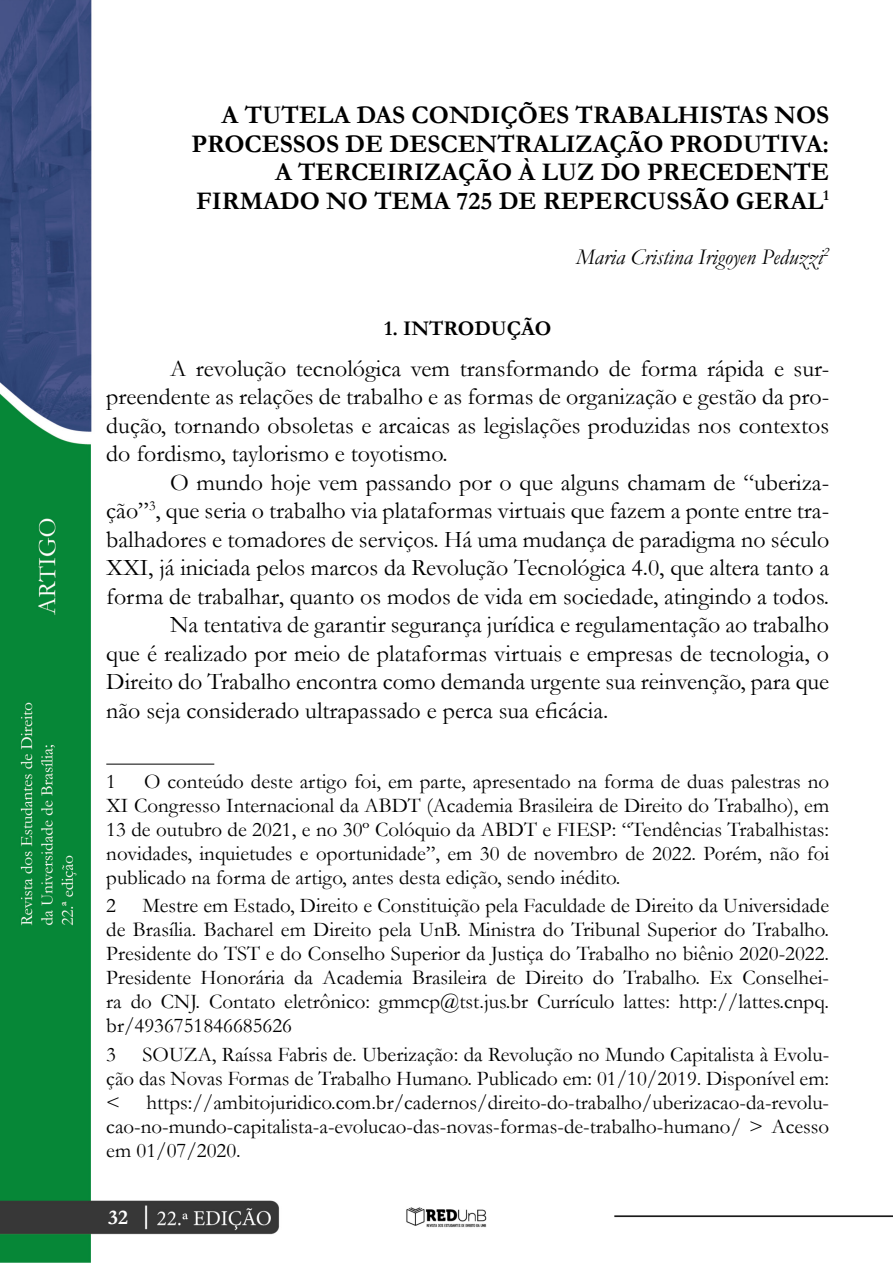
<style>
.page{position:relative;width:893px;height:1263px;background:#fff}
.page>*{position:absolute;margin:0;border:0;box-sizing:border-box;transform-origin:0 0}
.t1{font:700 25.5px/28.5px "Garamond";color:#000;text-align:right}
.t2{font:24px/28.5px "Garamond";color:#000;text-align:justify}
.t3{font:italic 22.5px "Garamond";color:#000}
.t4{font:21px/24px "Garamond";color:#000;text-align:justify}
.t5{font:700 21px "Garamond";color:#000}
.t6{font:700 21px "Garamond";color:#fff}
</style>
<div class="page">
<img style="left:0;top:0;width:893px;height:1263px">
<hr style="left:106px;top:764px;width:108px;height:1px;background:#000">
<p class="t1" style="left:191px;top:101px;width:639px">A TUTELA DAS CONDIÇÕES TRABALHISTAS NOS PROCESSOS DE DESCENTRALIZAÇÃO PRODUTIVA:<br>A TERCEIRIZAÇÃO À LUZ DO PRECEDENTE FIRMADO NO TEMA 725 DE REPERCUSSÃO GERAL<sup>1</sup></p>
<p class="t3" style="left:576px;top:241px;width:255px">Maria Cristina Irigoyen Peduzzi<sup>2</sup></p>
<p class="t5" style="left:384px;top:314px;width:169px">1. INTRODUÇÃO</p>
<p class="t2" style="left:106px;top:353px;width:724px;text-indent:64px">A revolução tecnológica vem transformando de forma rápida e sur&shy;preendente as relações de trabalho e as formas de organização e gestão da pro&shy;dução, tornando obsoletas e arcaicas as legislações produzidas nos contextos do fordismo, taylorismo e toyotismo.</p>
<p class="t2" style="left:170px;top:467px;width:661px">O mundo hoje vem passando por o que alguns chamam de “uberiza-</p>
<p class="t2" style="left:106px;top:496px;width:724px">ção”<sup>3</sup>, que seria o trabalho via plataformas virtuais que fazem a ponte entre tra-</p>
<p class="t2" style="left:106px;top:524px;width:724px">balhadores e tomadores de serviços. Há uma mudança de paradigma no século</p>
<p class="t2" style="left:106px;top:553px;width:724px">XXI, já iniciada pelos marcos da Revolução Tecnológica 4.0, que altera tanto a</p>
<p class="t2" style="left:106px;top:581px;width:724px">forma de trabalhar, quanto os modos de vida em sociedade, atingindo a todos.</p>
<p class="t2" style="left:170px;top:610px;width:661px">Na tentativa de garantir segurança jurídica e regulamentação ao trabalho</p>
<p class="t2" style="left:106px;top:638px;width:724px">que é realizado por meio de plataformas virtuais e empresas de tecnologia, o</p>
<p class="t2" style="left:106px;top:667px;width:724px">Direito do Trabalho encontra como demanda urgente sua reinvenção, para que</p>
<p class="t2" style="left:106px;top:695px;width:503px">não seja considerado ultrapassado e perca sua eficácia.</p>
<p class="t4" style="left:106px;top:769px;width:724px;text-indent:38px">O conteúdo deste artigo foi, em parte, apresentado na forma de duas palestras no XI Congresso Internacional da ABDT (Academia Brasileira de Direito do Trabalho), em 13 de outubro de 2021, e no 30º Colóquio da ABDT e FIESP: “Tendências Trabalhistas: novidades, inquietudes e oportunidade”, em 30 de novembro de 2022. Porém, não foi publicado na forma de artigo, antes desta edição, sendo inédito.</p>
<p class="t4" style="left:106px;top:893px;width:11px">2</p>
<p class="t4" style="left:106px;top:769px;width:11px">1</p>
<p class="t4" style="left:106px;top:893px;width:724px;text-indent:36px">Mestre em Estado, Direito e Constituição pela Faculdade de Direito da Universidade de Brasília. Bacharel em Direito pela UnB. Ministra do Tribunal Superior do Trabalho.<br>Presidente do TST e do Conselho Superior da Justiça do Trabalho no biênio 2020-2022.<br>Presidente Honorária da Academia Brasileira de Direito do Trabalho. Ex Conselhei&shy;ra do CNJ. Contato eletrônico: gmmcp@tst.jus.br Currículo lattes: http://lattes.cnpq. br/4936751846685626</p>
<p class="t4" style="left:106px;top:1041px;width:11px">3</p>
<p class="t4" style="left:106px;top:1041px;width:724px;text-indent:36px">SOUZA, Raíssa Fabris de. Uberização: da Revolução no Mundo Capitalista à Evolu&shy;ção das Novas Formas de Trabalho Humano. Publicado em: 01/10/2019. Disponível em: &lt; https://ambitojuridico.com.br/cadernos/direito-do-trabalho/uberizacao-da-revolu&shy;cao-no-mundo-capitalista-a-evolucao-das-novas-formas-de-trabalho-humano/ &gt; Acesso em 01/07/2020.</p>
<p class="t6" style="left:108px;top:1203px;width:21px">32</p>
</div>
